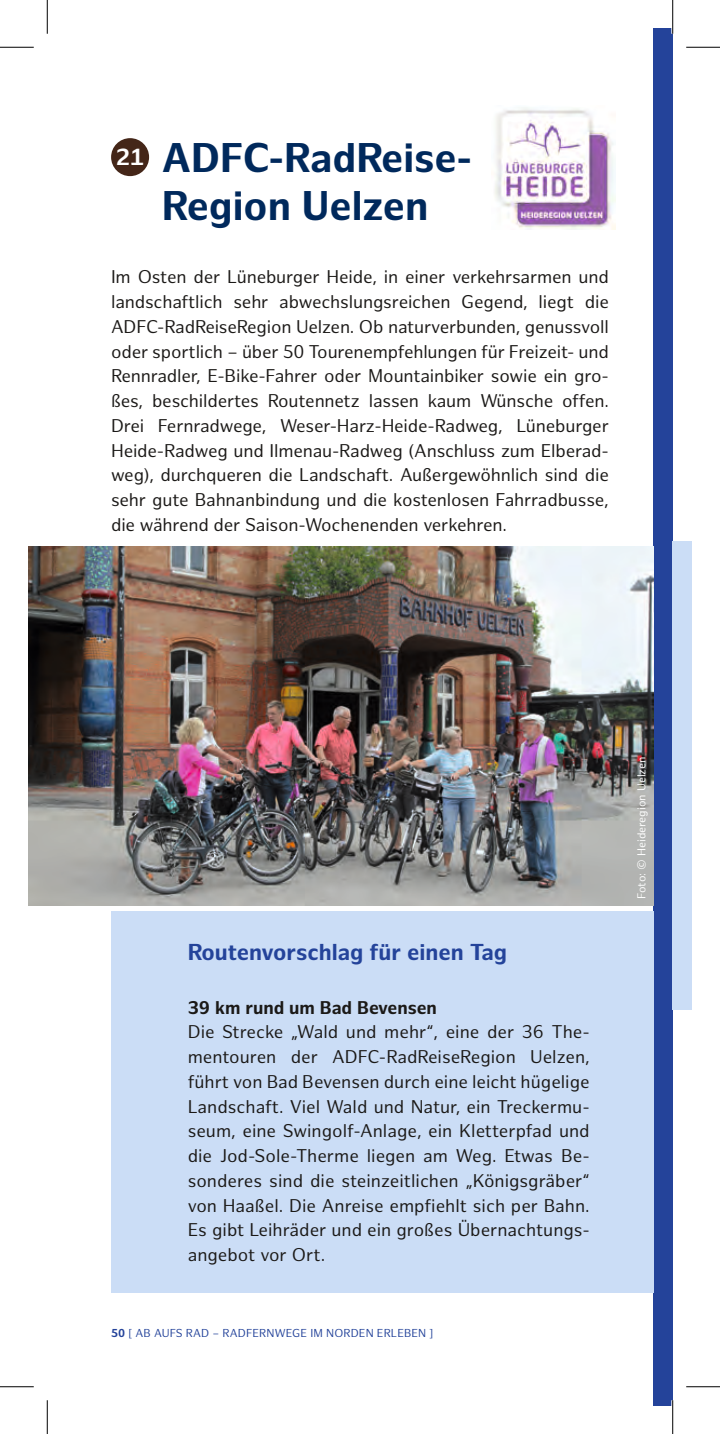
<style>
.page{position:relative;width:720px;height:1434px;background:#fff}
.page>*{position:absolute;margin:0;border:0;box-sizing:border-box;transform-origin:0 0}
.t1{font:700 40.5px/48.6px "Hamburg Sans";color:#00295c}
.t2{font:700 22.72px "Hamburg Sans";color:#fff}
.t3{font:700 22.5px "Hamburg Sans";color:#24439a}
.t4{font:18px/24.8px "Hamburg Sans";letter-spacing:-.01em;color:#1b1917;text-align:justify}
.t5{font:700 18px "Hamburg Sans";color:#1b1917}
.t6{font:11.25px "Hamburg Sans";letter-spacing:.01em;color:#24439a}
.t7{font:11.25px "Hamburg Sans";color:#fff}
.s1{font-weight:700}
</style>
<div class="page">
<div style="left:653px;top:28px;width:19px;height:1378px;background:#24439a"></div>
<img style="left:28px;top:546px;width:625px;height:359px">
<div style="left:111px;top:911px;width:542px;height:382px;background:#cbddf6"></div>
<img style="left:494px;top:107px;width:121px;height:123px">
<div style="left:111px;top:138px;width:38px;height:38px;background:#442618;border-radius:50%"></div>
<div style="left:672px;top:541px;width:19px;height:469px;background:#cbddf6"></div>
<hr style="left:671px;top:0;width:3px;height:34px;background:#fff">
<hr style="left:671px;top:1400px;width:3px;height:34px;background:#fff">
<hr style="left:0;top:47px;width:34px;height:1px;background:#000">
<hr style="left:686px;top:47px;width:34px;height:1px;background:#000">
<hr style="left:0;top:1386px;width:34px;height:1px;background:#000">
<hr style="left:686px;top:1386px;width:34px;height:1px;background:#000">
<hr style="left:47px;top:0;width:1px;height:34px;background:#000">
<hr style="left:47px;top:1400px;width:1px;height:34px;background:#000">
<hr style="left:672px;top:0;width:1px;height:34px;background:#000">
<hr style="left:672px;top:1400px;width:1px;height:34px;background:#000">
<p class="t2" style="left:116px;top:144px;width:30px">21</p>
<h1 class="t1" style="left:162px;top:134px;width:312px">ADFC-RadReise-<br>Region Uelzen</h1>
<p class="t4" style="left:111px;top:265px;width:499px">Im Osten der Lüneburger Heide, in einer verkehrsarmen und landschaftlich sehr abwechslungsreichen Gegend, liegt die ADFC-RadReiseRegion Uelzen. Ob naturverbunden, genussvoll oder sportlich – über 50 Tourenempfehlungen für Freizeit- und Rennradler, E-Bike-Fahrer oder Mountainbiker sowie ein gro&shy;ßes, beschildertes Routennetz lassen kaum Wünsche offen.<br>Drei Fernradwege, Weser-Harz-Heide-Radweg, Lüneburger Heide-Radweg und Ilmenau-Radweg (Anschluss zum Elberad&shy;weg), durchqueren die Landschaft. Außergewöhnlich sind die sehr gute Bahnanbindung und die kostenlosen Fahrradbusse, die während der Saison-Wochenenden verkehren.</p>
<p class="t3" style="left:188px;top:938px;width:321px">Routenvorschlag für einen Tag</p>
<p class="t5" style="left:188px;top:997px;width:251px">39 km rund um Bad Bevensen</p>
<p class="t4" style="left:188px;top:1020px;width:403px">Die Strecke „Wald und mehr“, eine der 36 The&shy;mentouren der ADFC-RadReiseRegion Uelzen, führt von Bad Bevensen durch eine leicht hügelige Landschaft. Viel Wald und Natur, ein Treckermu&shy;seum, eine Swingolf-Anlage, ein Kletterpfad und die Jod-Sole-Therme liegen am Weg. Etwas Be&shy;sonderes sind die steinzeitlichen „Königsgräber“ von Haaßel. Die Anreise empfiehlt sich per Bahn.<br>Es gibt Leihräder und ein großes Übernachtungs&shy;angebot vor Ort.</p>
<p class="t6" style="left:111px;top:1327px;width:323px"><span class="s1">50</span> [ AB AUFS RAD – RADFERNWEGE IM NORDEN ERLEBEN ]</p>
<p class="t7" style="left:635px;top:899px;width:143px;rotate:-90deg">Foto: © Heideregion Uelzen</p>
</div>
